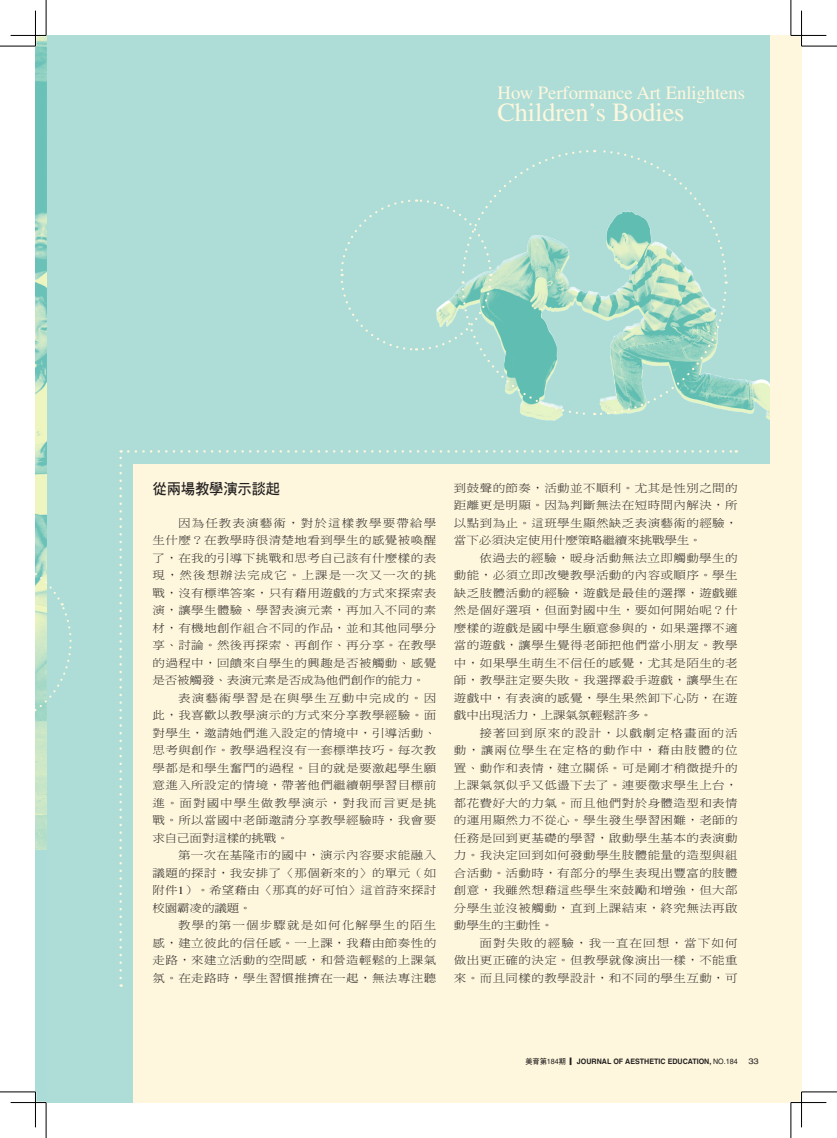
<style>
.page{position:relative;width:837px;height:1138px;background:#fff}
.page>*{position:absolute;margin:0;border:0;box-sizing:border-box;transform-origin:0 0}
.t1{font:26.25px "Times";letter-spacing:-.005em;color:#fef7dd}
.t2{font:18.75px "Times";letter-spacing:-.005em;color:#fef7dd}
.t3{font:15px "DF Hei Bd HK BF";letter-spacing:-.005em;color:#231f20;scale:.95 1}
.t4{font:11px/17.5px "DF Ming Std W3";letter-spacing:.03em;color:#231f20;text-align:justify;scale:1.14 1}
.t5{font:8px "Helvetica";color:#231f20;scale:1.18 1}
.t6{font:700 7.5px "Helvetica";color:#231f20;scale:.95 1}
.s1{font-family:"Times"}
.s2{font-family:"DF Hei Bd HK BF";font-weight:400}
.s3{font-weight:400}
</style>
<div class="page">
<div style="left:35px;top:35px;width:766px;height:1067px;background:#aeddd8"></div>
<img style="left:35px;top:36px;width:11px;height:511px">
<div style="left:133px;top:463px;width:657px;height:639px;background:#fef7dd"></div>
<img style="left:35px;top:718px;width:11px;height:382px">
<svg style="left:119px;top:450px;width:3px;height:528px"></svg>
<svg style="left:128px;top:450px;width:608px;height:2px"></svg>
<img style="left:526px;top:281px;width:243px;height:140px">
<svg style="left:340px;top:150px;width:387px;height:266px"></svg>
<svg style="left:35px;top:547px;width:37px;height:171px"></svg>
<div style="left:769px;top:35px;width:32px;height:1067px;background:#fef7dd"></div>
<hr style="left:11px;top:1101px;width:35px;height:2px;background:#fff">
<hr style="left:790px;top:1101px;width:36px;height:2px;background:#fff">
<hr style="left:800px;top:11px;width:2px;height:35px;background:#fff">
<hr style="left:800px;top:1091px;width:2px;height:36px;background:#fff">
<hr style="left:0;top:46px;width:35px;height:1px;background:#000">
<hr style="left:801px;top:46px;width:35px;height:1px;background:#000">
<hr style="left:0;top:1091px;width:35px;height:1px;background:#000">
<hr style="left:801px;top:1091px;width:35px;height:1px;background:#000">
<hr style="left:46px;top:0;width:1px;height:35px;background:#000">
<hr style="left:46px;top:1102px;width:1px;height:35px;background:#000">
<hr style="left:790px;top:0;width:1px;height:35px;background:#000">
<hr style="left:790px;top:1102px;width:1px;height:35px;background:#000">
<hr style="left:11px;top:35px;width:35px;height:1px;background:#000">
<hr style="left:790px;top:35px;width:36px;height:1px;background:#000">
<hr style="left:11px;top:1102px;width:35px;height:1px;background:#000">
<hr style="left:790px;top:1102px;width:36px;height:1px;background:#000">
<hr style="left:35px;top:11px;width:1px;height:35px;background:#000">
<hr style="left:35px;top:1091px;width:1px;height:36px;background:#000">
<hr style="left:801px;top:11px;width:1px;height:35px;background:#000">
<hr style="left:801px;top:1091px;width:1px;height:36px;background:#000">
<h2 class="t2" style="left:497px;top:82px;width:249px">How Performance Art Enlightens</h2>
<h1 class="t1" style="left:497px;top:98px;width:188px">Children’s Bodies</h1>
<h3 class="t3" style="left:152px;top:481px;width:136px">從兩場教學演示談起</h3>
<p class="t4" style="left:152px;top:514px;width:250px;text-indent:26px">因為任教表演藝術，對於這樣教學要帶給學生什麼？在教學時很清楚地看到學生的感覺被喚醒了，在我的引導下挑戰和思考自己該有什麼樣的表現，然後想辦法完成它。上課是一次又一次的挑戰，沒有標準答案，只有藉用遊戲的方式來探索表演，讓學生體驗、學習表演元素，再加入不同的素材，有機地創作組合不同的作品，並和其他同學分享、討論。然後再探索、再創作、再分享。在教學的過程中，回饋來自學生的興趣是否被觸動、感覺是否被觸發、表演元素是否成為他們創作的能力。</p>
<p class="t4" style="left:152px;top:689px;width:250px;text-indent:26px">表演藝術學習是在與學生互動中完成的。因此，我喜歡以教學演示的方式來分享教學經驗。面對學生，邀請她們進入設定的情境中，引導活動、思考與創作。教學過程沒有一套標準技巧。每次教學都是和學生奮鬥的過程。目的就是要激起學生願意進入所設定的情境，帶著他們繼續朝學習目標前進。面對國中學生做教學演示，對我而言更是挑戰。所以當國中老師邀請分享教學經驗時，我會要求自己面對這樣的挑戰。</p>
<p class="t4" style="left:152px;top:846px;width:250px;text-indent:26px">第一次在基隆市的國中，演示內容要求能融入議題的探討，我安排了〈那個新來的〉的單元（如附件<span class="s1">1</span>）。希望藉由〈那真的好可怕〉這首詩來探討校園霸凌的議題。</p>
<p class="t4" style="left:152px;top:916px;width:250px;text-indent:26px">教學的第一個步驟就是如何化解學生的陌生感，建立彼此的信任感。一上課，我藉由節奏性的走路，來建立活動的空間感，和營造輕鬆的上課氣氛。在走路時，學生習慣推擠在一起，無法專注聽</p>
<p class="t4" style="left:454px;top:479px;width:250px">到鼓聲的節奏，活動並不順利。尤其是性別之間的距離更是明顯。因為判斷無法在短時間內解決，所以點到為止。這班學生顯然缺乏表演藝術的經驗，當下必須決定使用什麼策略繼續來挑戰學生。</p>
<p class="t4" style="left:454px;top:549px;width:250px;text-indent:26px">依過去的經驗，暖身活動無法立即觸動學生的動能，必須立即改變教學活動的內容或順序。學生缺乏肢體活動的經驗，遊戲是最佳的選擇，遊戲雖然是個好選項，但面對國中生，要如何開始呢？什麼樣的遊戲是國中學生願意參與的，如果選擇不適當的遊戲，讓學生覺得老師把他們當小朋友。教學中，如果學生萌生不信任的感覺，尤其是陌生的老師，教學註定要失敗。我選擇殺手遊戲，讓學生在遊戲中，有表演的感覺，學生果然卸下心防，在遊戲中出現活力，上課氣氛輕鬆許多。</p>
<p class="t4" style="left:454px;top:724px;width:250px;text-indent:26px">接著回到原來的設計，以戲劇定格畫面的活動，讓兩位學生在定格的動作中，藉由肢體的位置、動作和表情，建立關係。可是剛才稍微提升的上課氣氛似乎又低盪下去了。連要徵求學生上台，都花費好大的力氣。而且他們對於身體造型和表情的運用顯然力不從心。學生發生學習困難，老師的任務是回到更基礎的學習，啟動學生基本的表演動力。我決定回到如何發動學生肢體能量的造型與組合活動。活動時，有部分的學生表現出豐富的肢體創意，我雖然想藉這些學生來鼓勵和增強，但大部分學生並沒被觸動，直到上課結束，終究無法再啟動學生的主動性。</p>
<p class="t4" style="left:454px;top:934px;width:250px;text-indent:26px">面對失敗的經驗，我一直在回想，當下如何做出更正確的決定。但教學就像演出一樣，不能重來。而且同樣的教學設計，和不同的學生互動，可</p>
<p class="t6" style="left:525px;top:1056px;width:225px"><span class="s2">美育第</span><span class="s3">184</span><span class="s2">期 ▎</span>JOURNAL OF AESTHETIC EDUCATION, <span class="s3">NO.184</span></p>
<p class="t5" style="left:748px;top:1056px;width:6px">33</p>
</div>
